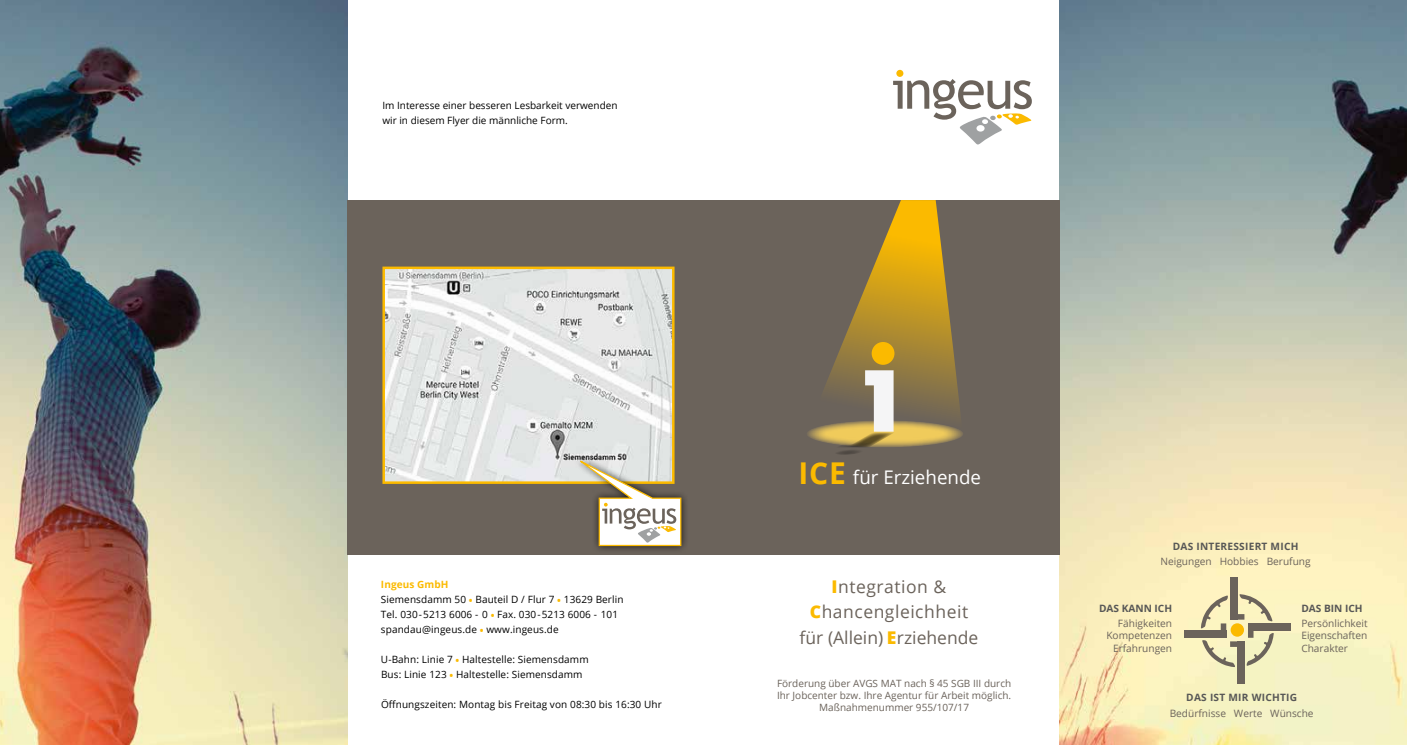
<style>
.page{position:relative;width:1407px;height:745px;background:#fff}
.page>*{position:absolute;margin:0;border:0;box-sizing:border-box;transform-origin:0 0}
.t1{font:18.75px "Open Sans";color:#fff}
.t2{font:17.5px/25px "Open Sans";letter-spacing:.03em;color:#6b635b;text-align:center}
.t3{font:10.12px/12.4px "Open Sans";color:#6b635b;text-align:right}
.t4{font:700 10.12px "Open Sans";letter-spacing:.025em;color:#575756}
.t5{font:700 10.12px "Open Sans";color:#575756}
.t6{font:10px/15px "Open Sans";letter-spacing:.01em;color:#000}
.t7{font:10px/12px "Open Sans";color:#6b635b;text-align:center}
.s1{font-weight:700;color:#fbba00}
.s2{font-weight:700;font-size:30px;color:#fbba00}
.s3{font-weight:800;color:#fbba00}
</style>
<div class="page">
<img style="left:1059px;top:0;width:348px;height:744px">
<img style="left:0;top:0;width:347px;height:744px">
<div style="left:347px;top:200px;width:712px;height:354px;background:#6b635b"></div>
<div style="left:896px;top:70px;width:7px;height:7px;background:#fbba00;border-radius:50%"></div>
<svg style="left:893px;top:79px;width:139px;height:65px"></svg>
<img style="left:385px;top:269px;width:286px;height:211px">
<div style="left:382px;top:266px;width:292px;height:217px;border:2px solid #fbba00"></div>
<div style="left:574px;top:453px;width:115px;height:100px;background:#000;opacity:.75"></div>
<svg style="left:579px;top:459px;width:103px;height:87px"></svg>
<div style="left:1248px;top:623px;width:42px;height:7px;background:#6b635b"></div>
<div style="left:1184px;top:630px;width:42px;height:7px;background:#6b635b"></div>
<div style="left:1237px;top:641px;width:7px;height:42px;background:#6b635b"></div>
<svg style="left:1185px;top:577px;width:104px;height:105px;background:#ddd5ac"></svg>
<div style="left:1230px;top:623px;width:14px;height:13px;background:#fbba00;border-radius:50%"></div>
<svg style="left:807px;top:200px;width:156px;height:255px"></svg>
<svg style="left:831px;top:370px;width:65px;height:84px"></svg>
<div style="left:871px;top:342px;width:23px;height:22px;background:#fbba00;border-radius:50%"></div>
<p class="t6" style="left:382px;top:98px;width:237px">Im Interesse einer besseren Lesbarkeit verwenden wir in diesem Flyer die männliche Form.</p>
<p class="t6" style="left:381px;top:576px;width:244px"><span class="s1">Ingeus GmbH<br></span>Siemensdamm 50 <span class="s1">•</span> Bauteil D / Flur 7 <span class="s1">•</span> 13629 Berlin Tel. 030-5213 6006 - 0 <span class="s1">•</span> Fax. 030-5213 6006 - 101 spandau@ingeus.de <span class="s1">•</span> www.ingeus.de</p>
<p class="t6" style="left:381px;top:651px;width:209px">U-Bahn: Linie 7 <span class="s1">•</span> Haltestelle: Siemensdamm<br>Bus: Linie 123 <span class="s1">•</span> Haltestelle: Siemensdamm</p>
<p class="t6" style="left:381px;top:696px;width:282px">Öffnungszeiten: Montag bis Freitag von 08:30 bis 16:30 Uhr</p>
<h1 class="t1" style="left:798px;top:464px;width:184px"><span class="s2">ICE</span> für Erziehende</h1>
<h2 class="t2" style="left:799px;top:573px;width:180px"><span class="s3">I</span>ntegration &amp;<br><span class="s3">C</span>hancengleichheit für (Allein) <span class="s3">E</span>rziehende</h2>
<p class="t7" style="left:777px;top:676px;width:236px">Förderung über AVGS MAT nach § 45 SGB III durch<br>Ihr Jobcenter bzw. Ihre Agentur für Arbeit möglich.<br>Maßnahmenummer 955/107/17</p>
<p class="t4" style="left:1173px;top:538px;width:127px">DAS INTERESSIERT MICH</p>
<p class="t3" style="left:1160px;top:554px;width:152px">Neigungen Hobbies Berufung</p>
<p class="t5" style="left:1301px;top:600px;width:63px">DAS BIN ICH</p>
<p class="t3" style="left:1301px;top:616px;width:68px;text-align:justify">Persönlichkeit Eigenschaften Charakter</p>
<p class="t5" style="left:1099px;top:600px;width:75px">DAS KANN ICH</p>
<p class="t3" style="left:1106px;top:616px;width:67px">Fähigkeiten<br>Kompetenzen<br>Erfahrungen</p>
<p class="t4" style="left:1186px;top:690px;width:112px">DAS IST MIR WICHTIG</p>
<p class="t3" style="left:1169px;top:706px;width:145px">Bedürfnisse Werte Wünsche</p>
</div>
